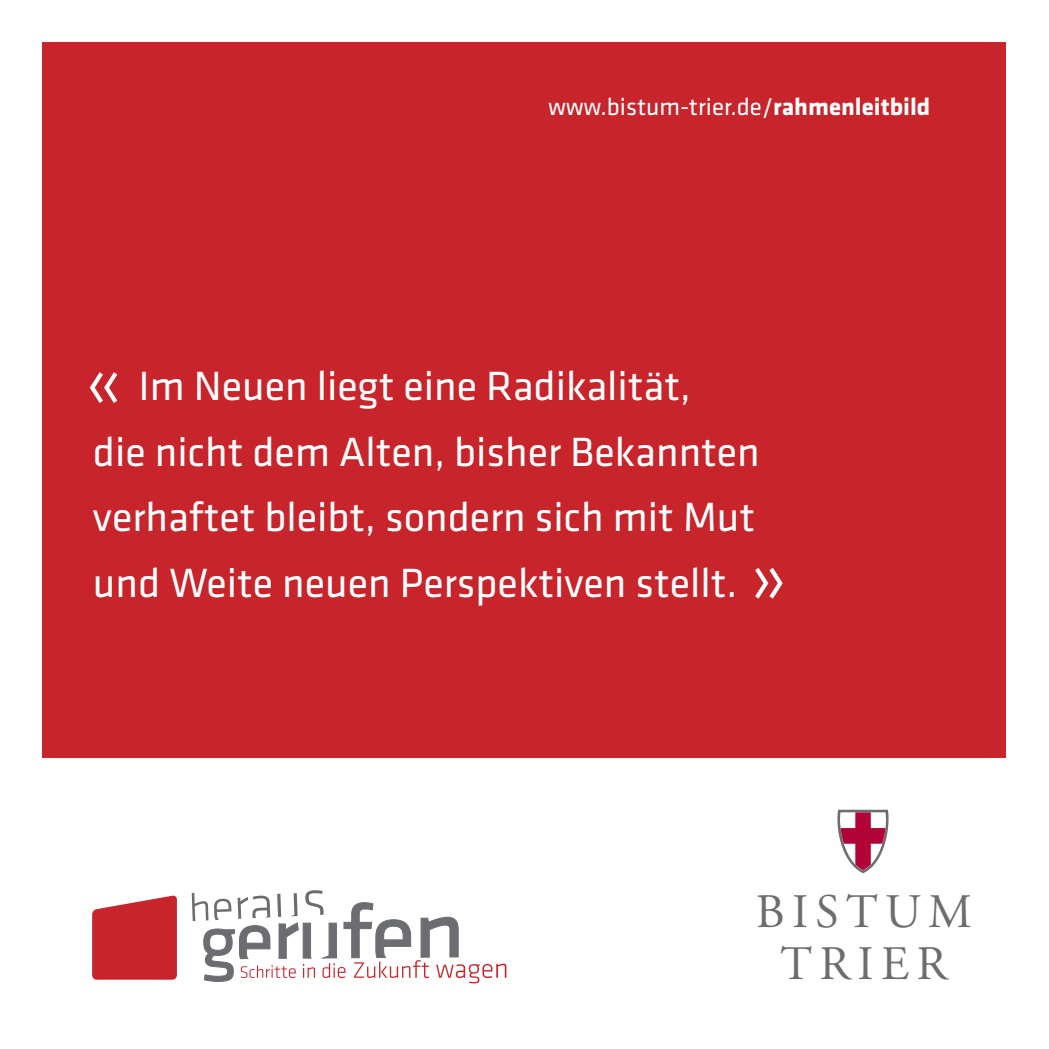
<style>
.page{position:relative;width:1049px;height:1049px;background:#fff}
.page>*{position:absolute;margin:0;border:0;box-sizing:border-box;transform-origin:0 0}
.t1{font:48px/51.8px "Adobe Garamond";letter-spacing:.15em;color:#6c6d70;text-align:center}
.t2{font:42.25px/65.5px "Klavika Basic";color:#fff;text-align:center}
.t3{font:25px "Klavika Basic";color:#fff}
.s1{font-weight:700}
</style>
<div class="page">
<div style="left:43px;top:43px;width:963px;height:715px;background:#c8242b"></div>
<svg style="left:92px;top:895px;width:85px;height:85px;background:#cd383f"></svg>
<svg style="left:192px;top:890px;width:314px;height:93px"></svg>
<img style="left:837px;top:809px;width:52px;height:65px">
<svg style="left:90px;top:372px;width:27px;height:31px"></svg>
<svg style="left:755px;top:568px;width:28px;height:31px"></svg>
<p class="t3" style="left:548px;top:90px;width:383px">www.bistum-trier.de/<span class="s1">rahmenleitbild</span></p>
<p class="t2" style="left:93px;top:352px;width:668px">Im Neuen liegt eine Radikalität,<br>die nicht dem Alten, bisher Bekannten verhaftet bleibt, sondern sich mit Mut und Weite neuen Perspektiven stellt.</p>
<p class="t1" style="left:756px;top:887px;width:218px">BISTUM<br>TRIER</p>
</div>
